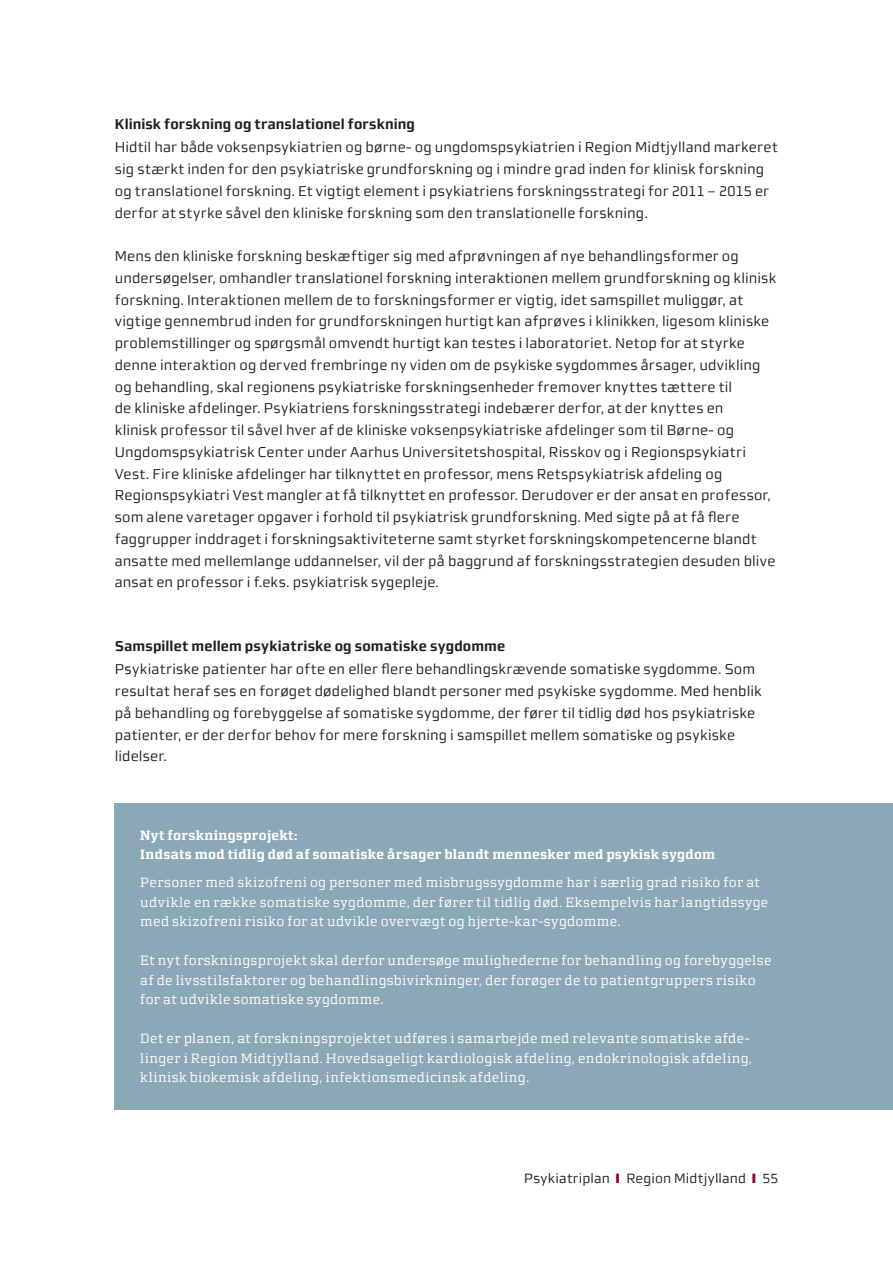
<style>
.page{position:relative;width:893px;height:1263px;background:#fff}
.page>*{position:absolute;margin:0;border:0;box-sizing:border-box;transform-origin:0 0}
.t1{font:14.25px/21.8px "midtsans";letter-spacing:.01em;color:#231f20}
.t2{font:700 14.25px "midtsans";letter-spacing:.005em;color:#231f20}
.t3{font:13.5px/19.5px "Morgan Avec Office";letter-spacing:.03em;color:#fff}
.t4{font:700 13.5px/19.5px "Morgan Avec Office";letter-spacing:.025em;color:#fff}
.t5{font:13.5px "midtsans";letter-spacing:.015em;color:#231f20}
.s1{color:#940130}
</style>
<div class="page">
<div style="left:115px;top:804px;width:778px;height:306px;background:#8ba8b6"></div>
<p class="t2" style="left:115px;top:116px;width:302px">Klinisk forskning og translationel forskning</p>
<p class="t1" style="left:115px;top:136px;width:664px">Hidtil har både voksenpsykiatrien og børne- og ungdomspsykiatrien i Region Midtjylland markeret sig stærkt inden for den psykiatriske grundforskning og i mindre grad inden for klinisk forskning og translationel forskning. Et vigtigt element i psykiatriens forskningsstrategi for 2011 – 2015 er derfor at styrke såvel den kliniske forskning som den translationelle forskning.</p>
<p class="t1" style="left:115px;top:245px;width:663px">Mens den kliniske forskning beskæftiger sig med afprøvningen af nye behandlingsformer og undersøgelser, omhandler translationel forskning interaktionen mellem grundforskning og klinisk forskning. Interaktionen mellem de to forskningsformer er vigtig, idet samspillet muliggør, at vigtige gennembrud inden for grundforskningen hurtigt kan afprøves i klinikken, ligesom kliniske problemstillinger og spørgsmål omvendt hurtigt kan testes i laboratoriet. Netop for at styrke denne interaktion og derved frembringe ny viden om de psykiske sygdommes årsager, udvikling og behandling, skal regionens psykiatriske forskningsenheder fremover knyttes tættere til<br>de kliniske afdelinger. Psykiatriens forskningsstrategi indebærer derfor, at der knyttes en<br>klinisk professor til såvel hver af de kliniske voksenpsykiatriske afdelinger som til Børne- og Ungdomspsykiatrisk Center under Aarhus Universitetshospital, Risskov og i Regionspsykiatri Vest. Fire kliniske afdelinger har tilknyttet en professor, mens Retspsykiatrisk afdeling og Regionspsykiatri Vest mangler at få tilknyttet en professor. Derudover er der ansat en professor, som alene varetager opgaver i forhold til psykiatrisk grundforskning. Med sigte på at få flere faggrupper inddraget i forskningsaktiviteterne samt styrket forskningskompetencerne blandt ansatte med mellemlange uddannelser, vil der på baggrund af forskningsstrategien desuden blive ansat en professor i f.eks. psykiatrisk sygepleje.</p>
<p class="t2" style="left:115px;top:638px;width:392px">Samspillet mellem psykiatriske og somatiske sygdomme</p>
<p class="t1" style="left:115px;top:658px;width:648px">Psykiatriske patienter har ofte en eller flere behandlingskrævende somatiske sygdomme. Som resultat heraf ses en forøget dødelighed blandt personer med psykiske sygdomme. Med henblik på behandling og forebyggelse af somatiske sygdomme, der fører til tidlig død hos psykiatriske patienter, er der derfor behov for mere forskning i samspillet mellem somatiske og psykiske lidelser.</p>
<p class="t4" style="left:140px;top:825px;width:577px">Nyt forskningsprojekt:<br>Indsats mod tidlig død af somatiske årsager blandt mennesker med psykisk sygdom</p>
<p class="t3" style="left:140px;top:872px;width:630px">Personer med skizofreni og personer med misbrugssygdomme har i særlig grad risiko for at udvikle en række somatiske sygdomme, der fører til tidlig død. Eksempelvis har langtidssyge med skizofreni risiko for at udvikle overvægt og hjerte-kar-sygdomme.</p>
<p class="t3" style="left:140px;top:950px;width:633px">Et nyt forskningsprojekt skal derfor undersøge mulighederne for behandling og forebyggelse af de livsstilsfaktorer og behandlingsbivirkninger, der forøger de to patientgruppers risiko for at udvikle somatiske sygdomme.</p>
<p class="t3" style="left:140px;top:1028px;width:613px">Det er planen, at forskningsprojektet udføres i samarbejde med relevante somatiske afde&shy;linger i Region Midtjylland. Hovedsageligt kardiologisk afdeling, endokrinologisk afdeling, klinisk biokemisk afdeling, infektionsmedicinsk afdeling.</p>
<p class="t5" style="left:524px;top:1170px;width:256px">Psykiatriplan <span class="s1">❙</span> Region Midtjylland <span class="s1">❙</span> 55</p>
</div>
